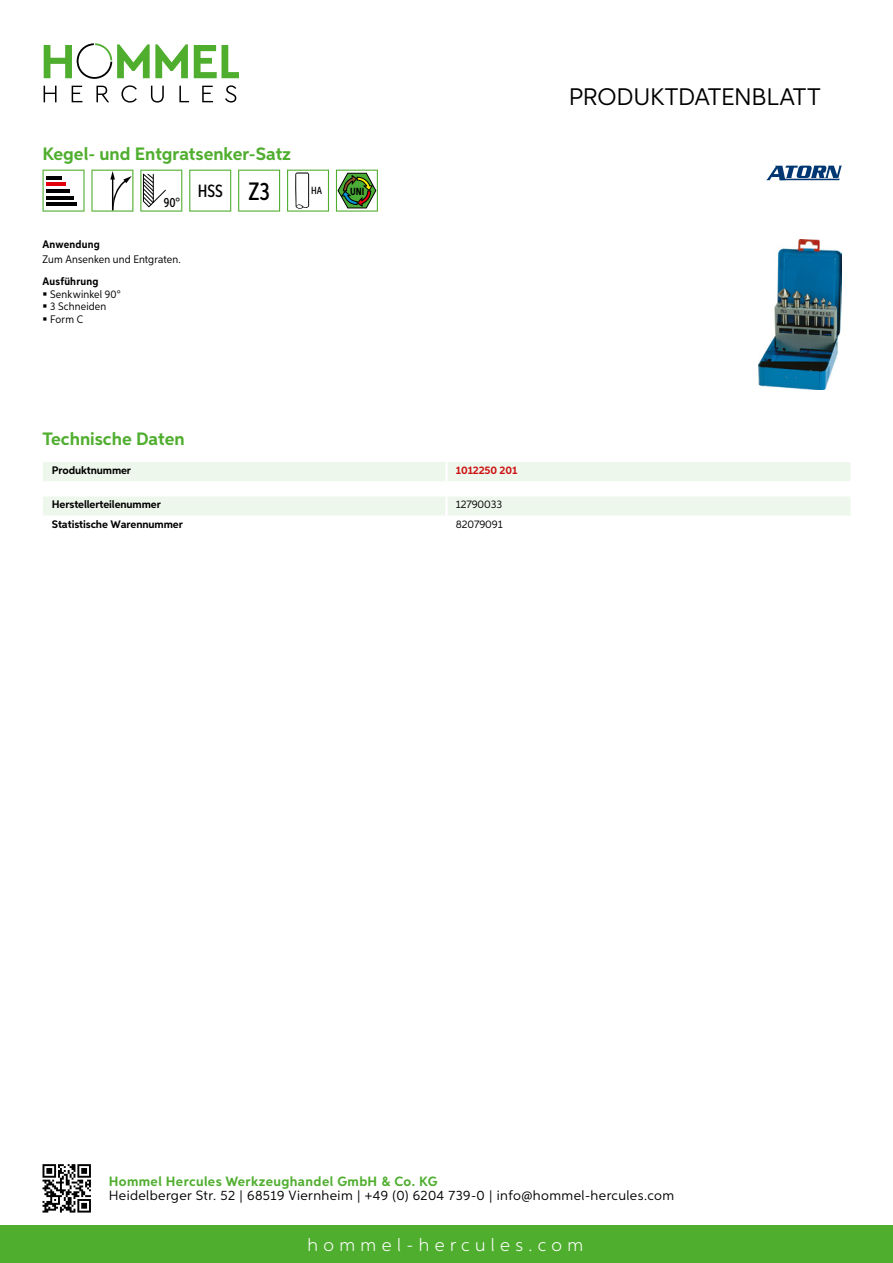
<style>
.page{position:relative;width:893px;height:1263px;background:#fff}
.page>*{position:absolute;margin:0;border:0;box-sizing:border-box;transform-origin:0 0}
.t1{font:24px "Aspira";letter-spacing:-.01em;color:#000}
.t2{font:700 18px "Aspira";color:#50ae2f}
.t3{font:300 18px "Aspira";letter-spacing:.3em;color:#fff}
.t4{font:500 17.85px "Aspira XX Nar";color:#000}
.t5{font:13.5px "Aspira";letter-spacing:.03em;color:#000}
.t6{font:700 13.5px "Aspira";letter-spacing:.03em;color:#50ae2f}
.t7{font:500 13.35px "Aspira XX Nar";color:#000}
.t8{font:700 10.95px "Aspira";letter-spacing:-.01em;color:#000}
.t9{font:10.95px/12.8px "Aspira Nar";letter-spacing:.015em;color:#000}
.t10{font:700 10.95px "Aspira Nar";letter-spacing:.02em;color:#000}
.t11{font:10.95px "Aspira";letter-spacing:-.01em;color:#000}
.t12{font:700 10.95px "Aspira";letter-spacing:-.01em;color:#cd1013}
.t13{font:700 10.35px "Aspira XX Nar";color:#000}
.t14{font:500 10.35px "Aspira XX Nar";color:#000}
.s1{font-size:25.2px}
</style>
<div class="page">
<div style="left:0;top:1226px;width:893px;height:37px;background:#50ae2f"></div>
<svg style="left:43px;top:1164px;width:48px;height:48px"></svg>
<svg style="left:194px;top:45px;width:45px;height:33px"></svg>
<svg style="left:44px;top:43px;width:144px;height:36px"></svg>
<svg style="left:44px;top:86px;width:13px;height:16px"></svg>
<svg style="left:72px;top:86px;width:10px;height:16px"></svg>
<svg style="left:96px;top:86px;width:13px;height:16px"></svg>
<svg style="left:121px;top:85px;width:16px;height:18px"></svg>
<svg style="left:151px;top:86px;width:13px;height:17px"></svg>
<svg style="left:179px;top:86px;width:10px;height:16px"></svg>
<svg style="left:202px;top:86px;width:11px;height:16px"></svg>
<svg style="left:225px;top:85px;width:11px;height:18px"></svg>
<div style="left:43px;top:462px;width:807px;height:19px;background:#eef7eb"></div>
<hr style="left:445px;top:462px;width:3px;height:19px;background:#fff">
<div style="left:43px;top:497px;width:807px;height:19px;background:#eef7eb"></div>
<svg style="left:43px;top:170px;width:42px;height:42px"></svg>
<hr style="left:46px;top:176px;width:16px;height:3px;background:#000">
<hr style="left:46px;top:183px;width:20px;height:3px;background:#e3000b">
<hr style="left:46px;top:189px;width:23px;height:3px;background:#000">
<hr style="left:46px;top:196px;width:27px;height:3px;background:#000">
<hr style="left:46px;top:203px;width:31px;height:3px;background:#000">
<svg style="left:91px;top:170px;width:42px;height:42px"></svg>
<svg style="left:140px;top:170px;width:42px;height:42px"></svg>
<svg style="left:189px;top:170px;width:42px;height:42px"></svg>
<svg style="left:238px;top:170px;width:42px;height:42px"></svg>
<svg style="left:287px;top:170px;width:42px;height:42px"></svg>
<svg style="left:336px;top:170px;width:42px;height:42px"></svg>
<img style="left:758px;top:239px;width:84px;height:150px">
<svg style="left:766px;top:166px;width:76px;height:14px"></svg>
<h2 class="t2" style="left:43px;top:142px;width:250px">Kegel- und Entgratsenker-Satz</h2>
<p class="t7" style="left:164px;top:195px;width:18px">90°</p>
<p class="t10" style="left:43px;top:237px;width:59px">Anwendung</p>
<p class="t9" style="left:43px;top:252px;width:140px">Zum Ansenken und Entgraten.</p>
<p class="t10" style="left:43px;top:274px;width:58px">Ausführung</p>
<p class="t9" style="left:50px;top:287px;width:72px">Senkwinkel 90°<br>3 Schneiden<br>Form C</p>
<h3 class="t4" style="left:198px;top:180px;width:74px">HSS <span class="s1">Z3</span></h3>
<p class="t14" style="left:311px;top:185px;width:12px">HA</p>
<p class="t13" style="left:350px;top:185px;width:16px">UNI</p>
<h2 class="t2" style="left:43px;top:428px;width:144px">Technische Daten</h2>
<p class="t8" style="left:52px;top:463px;width:81px">Produktnummer</p>
<p class="t12" style="left:456px;top:463px;width:63px">1012250 201</p>
<p class="t8" style="left:52px;top:498px;width:111px">Herstellerteilenummer</p>
<p class="t11" style="left:456px;top:498px;width:48px">12790033</p>
<p class="t8" style="left:52px;top:517px;width:132px">Statistische Warennummer</p>
<p class="t11" style="left:456px;top:517px;width:48px">82079091</p>
<h1 class="t1" style="left:569px;top:82px;width:253px">Produktdatenblatt</h1>
<p class="t6" style="left:109px;top:1172px;width:330px">Hommel Hercules Werkzeughandel GmbH &amp; Co. KG</p>
<p class="t5" style="left:109px;top:1187px;width:567px">Heidelberger Str. 52 | 68519 Viernheim | +49 (0) 6204 739-0 | info@hommel-hercules.com</p>
<h2 class="t3" style="left:307px;top:1234px;width:277px">hommel-hercules.com</h2>
</div>
